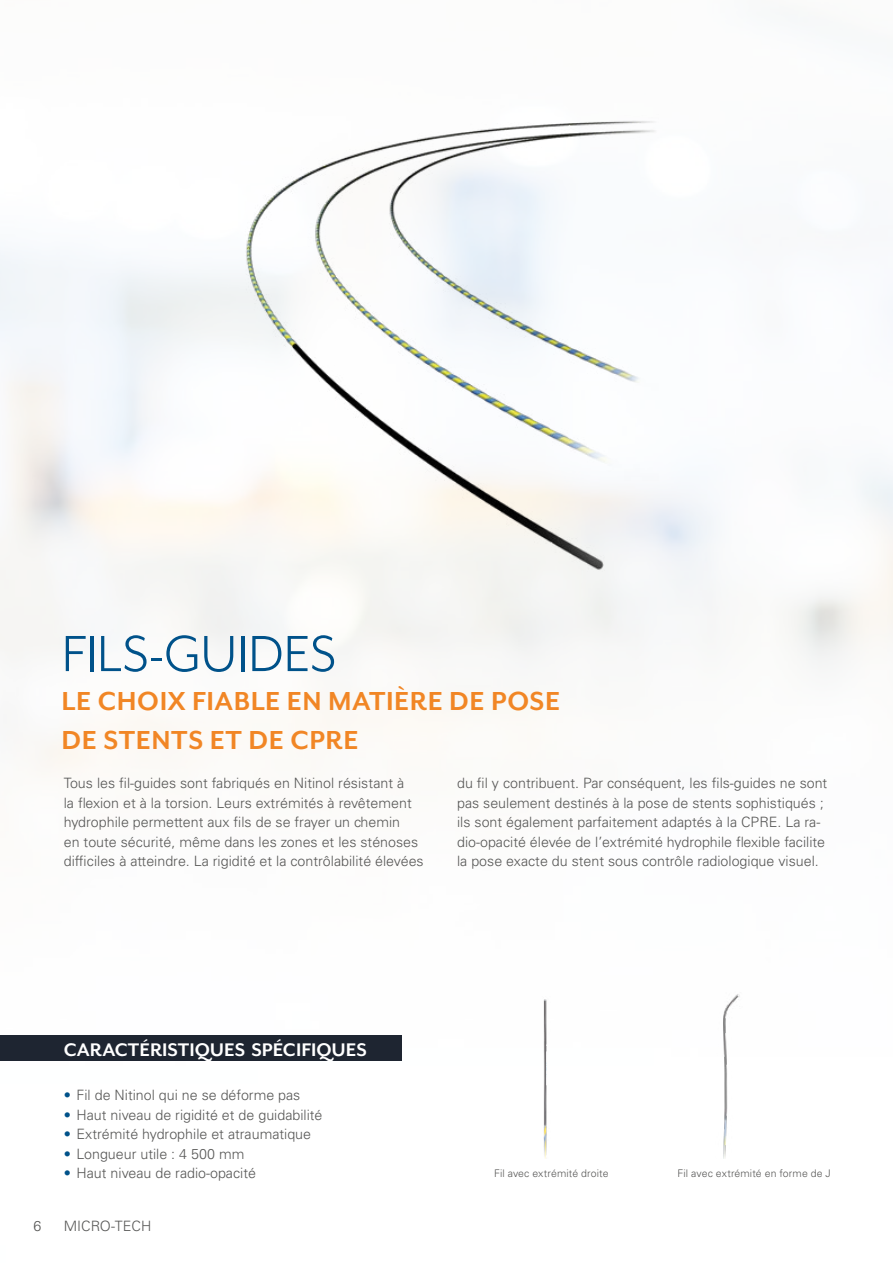
<style>
.page{position:relative;width:893px;height:1263px;background:#fff}
.page>*{position:absolute;margin:0;border:0;box-sizing:border-box;transform-origin:0 0}
.Headline_Innen_NEW{font:58.5px "Mr Eaves San OT";letter-spacing:-.005em;color:#00528a}
.Headline_Sub_NEW{font:700 30px/39px "Mr Eaves San OT";letter-spacing:.02em;color:#f18625}
.Bullit_Headline_NEW{font:700 21px "Mr Eaves San OT";color:#fff}
.Copy_FR{font:300 14.25px/19.5px "Univers LT Std";color:#575756}
.BU_NEW{font:300 10.5px "Univers LT Std";letter-spacing:.01em;color:#575756}
.s1{color:#00528a}
</style>
<div class="page">
<img style="left:542px;top:996px;width:8px;height:162px">
<img style="left:722px;top:992px;width:21px;height:166px">
<img style="left:239px;top:115px;width:419px;height:492px">
<div style="left:0;top:1035px;width:402px;height:26px;background:#1e2531"></div>
<p class="Headline_Innen_NEW" style="left:62px;top:622px;width:276px">FILS‑GUIDES</p>
<p class="Headline_Sub_NEW" style="left:62px;top:682px;width:500px">LE CHOIX FIABLE EN MATIÈRE DE POSE<br>DE STENTS ET DE CPRE</p>
<p class="Copy_FR" style="left:64px;top:773px;width:361px">Tous les fil‑guides sont fabriqués en Nitinol résistant à<br>la flexion et à la torsion. Leurs extrémités à revêtement hydrophile permettent aux fils de se frayer un chemin<br>en toute sécurité, même dans les zones et les sténoses difficiles à atteindre. La rigidité et la contrôlabilité élevées</p>
<p class="Copy_FR" style="left:457px;top:773px;width:372px">du fil y contribuent. Par conséquent, les fils‑guides ne sont pas seulement destinés à la pose de stents sophistiqués ; ils sont également parfaitement adaptés à la CPRE. La ra‑ dio‑opacité élevée de l’extrémité hydrophile flexible facilite la pose exacte du stent sous contrôle radiologique visuel.</p>
<p class="Bullit_Headline_NEW" style="left:64px;top:1037px;width:304px">CARACTÉRISTIQUES SPÉCIFIQUES</p>
<p class="Copy_FR" style="left:64px;top:1085px;width:238px"><span class="s1">•</span> Fil de Nitinol qui ne se déforme pas</p>
<p class="Copy_FR" style="left:64px;top:1105px;width:260px"><span class="s1">•</span> Haut niveau de rigidité et de guidabilité</p>
<p class="Copy_FR" style="left:64px;top:1124px;width:249px"><span class="s1">•</span> Extrémité hydrophile et atraumatique</p>
<p class="Copy_FR" style="left:64px;top:1144px;width:182px"><span class="s1">•</span> Longueur utile : 4 500 mm</p>
<p class="Copy_FR" style="left:64px;top:1163px;width:194px"><span class="s1">•</span> Haut niveau de radio‑opacité</p>
<p class="Copy_FR" style="left:33px;top:1216px;width:9px">6</p>
<p class="Copy_FR" style="left:64px;top:1216px;width:89px">MICRO-TECH</p>
<p class="BU_NEW" style="left:494px;top:1167px;width:116px">Fil avec extrémité droite</p>
<p class="BU_NEW" style="left:677px;top:1167px;width:155px">Fil avec extrémité en forme de J</p>
</div>
